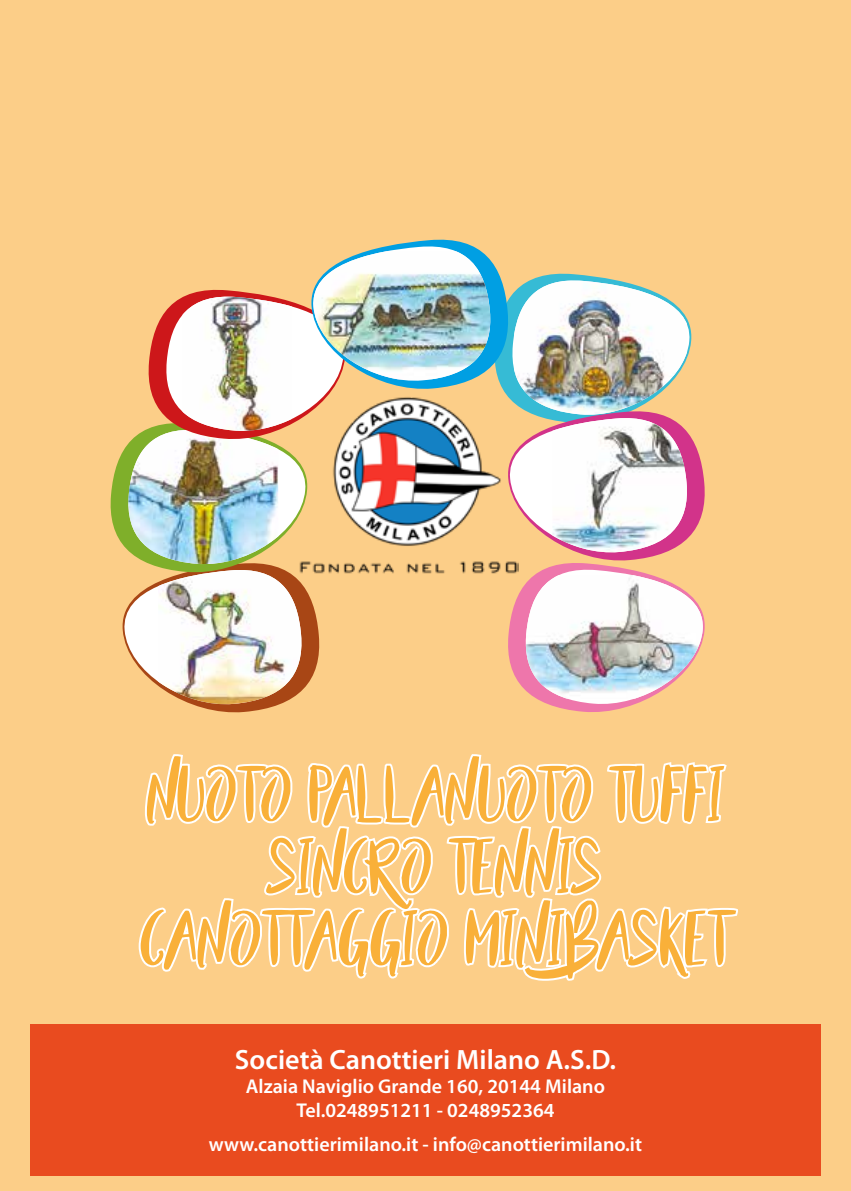
<style>
.page{position:relative;width:851px;height:1191px;background:#fff}
.page>*{position:absolute;margin:0;border:0;box-sizing:border-box;transform-origin:0 0}
.t1{font:56px/72px "Beautyandthe Beast";letter-spacing:.025em;color:#f9b039;text-align:center}
.t2{font:600 28px "Myriad Pro";color:#fff}
.t3{font:600 20px/24px "Myriad Pro";color:#fff;text-align:center}
</style>
<div class="page">
<div style="left:0;top:0;width:850px;height:1191px;background:#fcce88"></div>
<div style="left:30px;top:1023px;width:790px;height:152px;background:#e94b1f"></div>
<img style="left:110px;top:239px;width:595px;height:474px">
<img style="left:310px;top:251px;width:183px;height:128px">
<svg style="left:138px;top:754px;width:600px;height:227px"></svg>
<h1 class="t1" style="left:140px;top:752px;width:590px">NUOTO PALLANUOTO TUFFI<br>SINCRO TENNIS<br>CANOTTAGGIO MINIBASKET</h1>
<h2 class="t2" style="left:235px;top:1042px;width:382px">Società Canottieri Milano A.S.D.</h2>
<p class="t3" style="left:246px;top:1074px;width:360px">Alzaia Naviglio Grande 160, 20144 Milano<br>Tel.0248951211 - 0248952364</p>
<p class="t3" style="left:209px;top:1131px;width:434px">www.canottierimilano.it - info@canottierimilano.it</p>
</div>
